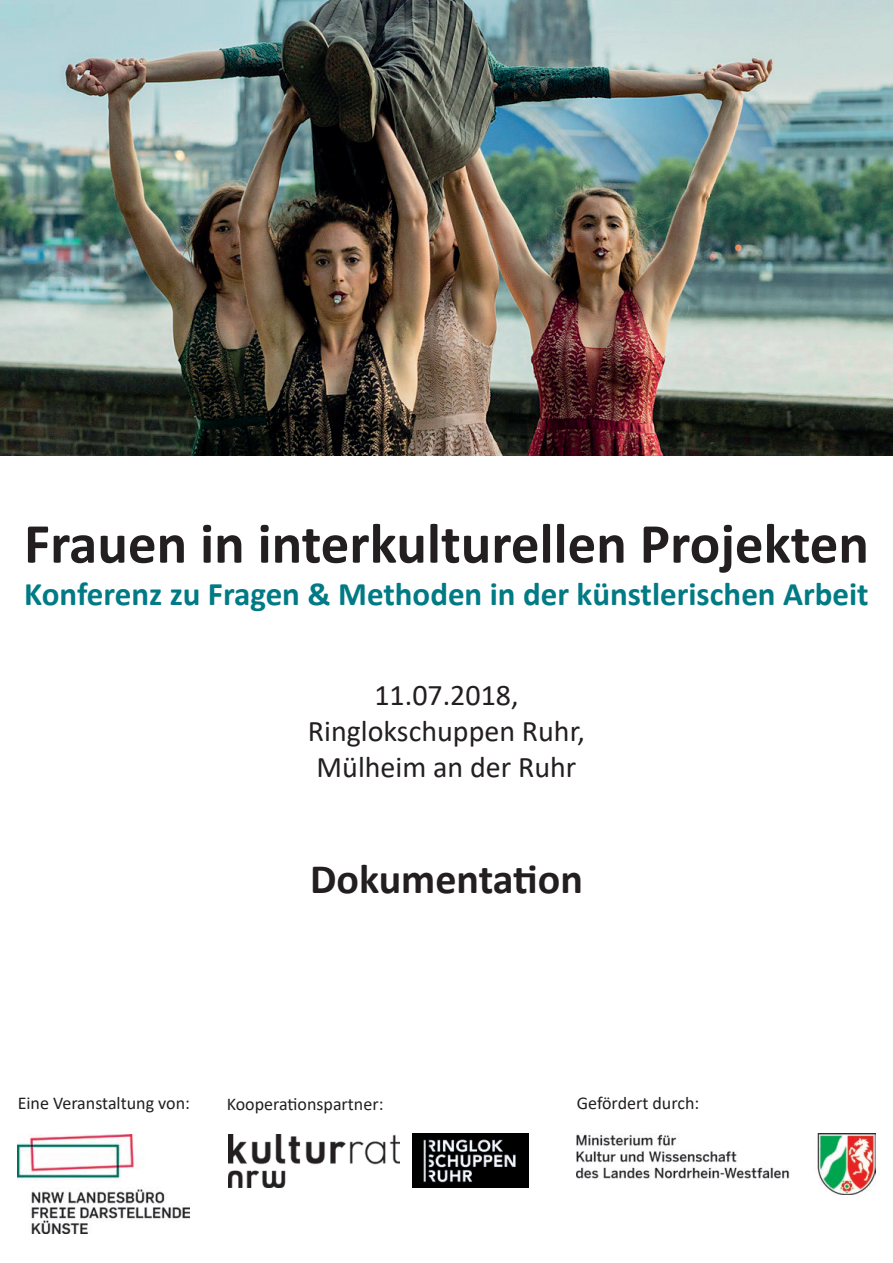
<style>
.page{position:relative;width:893px;height:1263px;background:#fff}
.page>*{position:absolute;margin:0;border:0;box-sizing:border-box;transform-origin:0 0}
.t1{font:700 57px "Calibri";color:#231f20}
.t2{font:700 42px "Calibri";color:#231f20}
.t3{font:700 33px "Calibri";color:#007a84}
.t4{font:30px/36px "Calibri";color:#231f20;text-align:center}
.t5{font:18px "Calibri";color:#231f20}
</style>
<div class="page">
<img style="left:0;top:0;width:893px;height:456px">
<img style="left:577px;top:1133px;width:298px;height:62px">
<img style="left:18px;top:1135px;width:171px;height:98px">
<img style="left:412px;top:1133px;width:117px;height:54px">
<img style="left:228px;top:1135px;width:172px;height:52px">
<h1 class="t1" style="left:24px;top:503px;width:846px">Frauen in interkulturellen Projekten</h1>
<h3 class="t3" style="left:24px;top:570px;width:846px">Konferenz zu Fragen &amp; Methoden in der künstlerischen Arbeit</h3>
<h3 class="t4" style="left:308px;top:677px;width:279px">11.07.2018,<br>Ringlokschuppen Ruhr,<br>Mülheim an der Ruhr</h3>
<h2 class="t2" style="left:310px;top:849px;width:274px">Dokumentation</h2>
<p class="t5" style="left:18px;top:1090px;width:174px">Eine Veranstaltung von:</p>
<p class="t5" style="left:227px;top:1091px;width:158px">Kooperationspartner:</p>
<p class="t5" style="left:577px;top:1090px;width:124px">Gefördert durch:</p>
</div>
